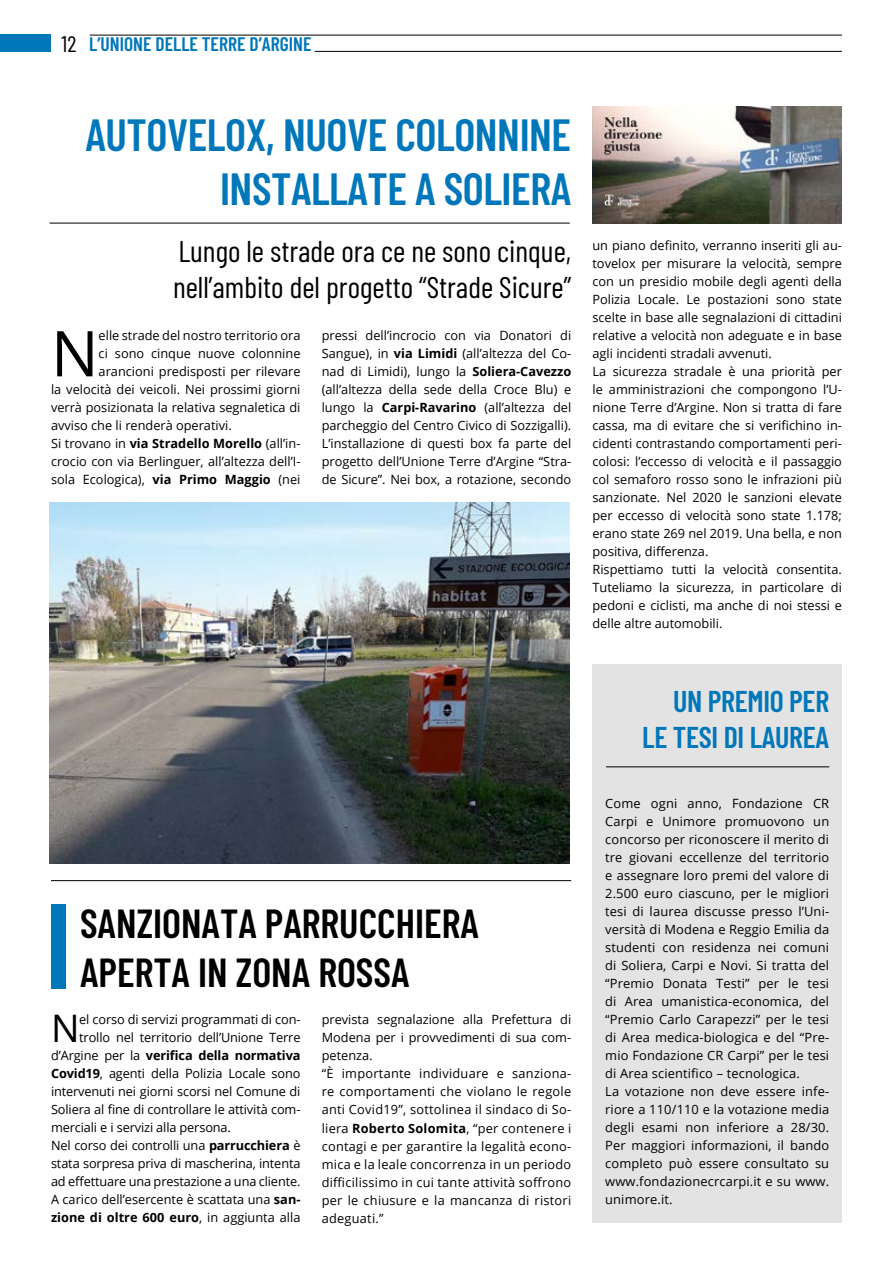
<style>
.page{position:relative;width:893px;height:1263px;background:#fff}
.page>*{position:absolute;margin:0;border:0;box-sizing:border-box;transform-origin:0 0}
.t1{font:63.15px "Open Sans";color:#000}
.t2{font:600 45px/54px "Barlow Condensed";letter-spacing:-.01em;color:#0077ba;text-align:right}
.t3{font:600 40.5px/48.6px "Barlow Condensed";color:#000}
.t4{font:37.95px "Open Sans";color:#000}
.t5{font:30px/36px "Barlow Condensed";color:#000}
.t6{font:600 30px/36px "Barlow Condensed";letter-spacing:-.01em;color:#0077ba;text-align:right}
.t7{font:600 19.5px "Barlow Condensed";color:#0077ba}
.t8{font:12.75px/18px "Open Sans";color:#000}
.t9{font:12.75px/18px "Open Sans";letter-spacing:.02em;color:#000}
.t10{font:700 12.75px "Open Sans";letter-spacing:-.01em;color:#000}
.s1{font-weight:400;font-size:22.5px;color:#000}
.s2{font-weight:700}
.s3{font-weight:400}
</style>
<div class="page">
<hr style="left:90px;top:35px;width:752px;height:1px;background:#000">
<hr style="left:315px;top:51px;width:527px;height:1px;background:#000">
<div style="left:0;top:35px;width:51px;height:17px;background:#0077ba"></div>
<img style="left:592px;top:106px;width:250px;height:117px">
<hr style="left:50px;top:223px;width:520px;height:1px;background:#000">
<hr style="left:51px;top:880px;width:520px;height:1px;background:#000">
<div style="left:51px;top:904px;width:14px;height:84px;background:#0077ba"></div>
<div style="left:592px;top:664px;width:250px;height:558px;background:#e3e3e3"></div>
<hr style="left:606px;top:766px;width:223px;height:1px;background:#000">
<img style="left:50px;top:502px;width:520px;height:361px">
<h3 class="t7" style="left:62px;top:31px;width:251px"><span class="s1">12</span> L’UNIONE DELLE TERRE D’ARGINE</h3>
<h2 class="t2" style="left:85px;top:105px;width:487px">AUTOVELOX, NUOVE COLONNINE<br>INSTALLATE A SOLIERA</h2>
<h3 class="t5" style="left:173px;top:231px;width:400px">Lungo le strade ora ce ne sono cinque, nell’ambito del progetto “Strade Sicure”</h3>
<h1 class="t1" style="left:51px;top:310px;width:49px">N</h1>
<p class="t8" style="left:99px;top:326px;width:203px">elle strade del nostro territorio ora</p>
<p class="t8" style="left:99px;top:344px;width:203px">ci sono cinque nuove colonnine</p>
<p class="t8" style="left:99px;top:362px;width:203px">arancioni predisposti per rilevare</p>
<p class="t8" style="left:51px;top:380px;width:251px">la velocità dei veicoli. Nei prossimi giorni</p>
<p class="t8" style="left:51px;top:398px;width:251px">verrà posizionata la relativa segnaletica di</p>
<p class="t8" style="left:51px;top:416px;width:182px">avviso che li renderà operativi.</p>
<p class="t8" style="left:51px;top:434px;width:251px">Si trovano in <span class="s2">via Stradello Morello</span> (all’in-</p>
<p class="t8" style="left:51px;top:452px;width:251px">crocio con via Berlinguer, all’altezza dell’I-</p>
<p class="t8" style="left:51px;top:470px;width:251px">sola Ecologica), <span class="s2">via Primo Maggio</span> (nei</p>
<p class="t8" style="left:322px;top:326px;width:251px;text-align:justify">pressi dell’incrocio con via Donatori di Sangue), in <span class="s2">via Limidi</span> (all’altezza del Co&shy;nad di Limidi), lungo la <span class="s2">Soliera-Cavezzo </span>(all’altezza della sede della Croce Blu) e lungo la <span class="s2">Carpi-Ravarino</span> (all’altezza del parcheggio del Centro Civico di Sozzigalli).<br>L’installazione di questi box fa parte del progetto dell’Unione Terre d’Argine “Stra&shy;de Sicure”. Nei box, a rotazione, secondo</p>
<p class="t8" style="left:592px;top:236px;width:251px">un piano definito, verranno inseriti gli au&shy;tovelox per misurare la velocità, sempre con un presidio mobile degli agenti della Polizia Locale. Le postazioni sono state scelte in base alle segnalazioni di cittadini relative a velocità non adeguate e in base agli incidenti stradali avvenuti.<br>La sicurezza stradale è una priorità per le amministrazioni che compongono l’U&shy;nione Terre d’Argine. Non si tratta di fare cassa, ma di evitare che si verifichino in&shy;cidenti contrastando comportamenti peri&shy;colosi: l’eccesso di velocità e il passaggio col semaforo rosso sono le infrazioni più sanzionate. Nel 2020 le sanzioni elevate per eccesso di velocità sono state 1.178; erano state 269 nel 2019. Una bella, e non positiva, differenza.<br>Rispettiamo tutti la velocità consentita.<br>Tuteliamo la sicurezza, in particolare di pedoni e ciclisti, ma anche di noi stessi e delle altre automobili.</p>
<h3 class="t3" style="left:80px;top:896px;width:400px">SANZIONATA PARRUCCHIERA<br>APERTA IN ZONA ROSSA</h3>
<h3 class="t4" style="left:51px;top:1003px;width:30px">N</h3>
<p class="t8" style="left:79px;top:1010px;width:223px">el corso di servizi programmati di con-</p>
<p class="t8" style="left:79px;top:1028px;width:223px">trollo nel territorio dell’Unione Terre</p>
<p class="t10" style="left:51px;top:1047px;width:251px"><span class="s3">d’Argine per la</span> verifica della normativa</p>
<p class="t8" style="left:51px;top:1064px;width:251px"><span class="s2">Covid19</span>, agenti della Polizia Locale sono</p>
<p class="t8" style="left:51px;top:1082px;width:251px">intervenuti nei giorni scorsi nel Comune di</p>
<p class="t8" style="left:51px;top:1100px;width:251px">Soliera al fine di controllare le attività com-</p>
<p class="t8" style="left:51px;top:1118px;width:181px">merciali e i servizi alla persona.</p>
<p class="t8" style="left:51px;top:1136px;width:251px">Nel corso dei controlli una <span class="s2">parrucchiera</span> è</p>
<p class="t8" style="left:51px;top:1154px;width:251px">stata sorpresa priva di mascherina, intenta</p>
<p class="t8" style="left:51px;top:1172px;width:251px">ad effettuare una prestazione a una cliente.</p>
<p class="t8" style="left:51px;top:1190px;width:251px">A carico dell’esercente è scattata una <span class="s2">san-</span></p>
<p class="t10" style="left:51px;top:1209px;width:251px">zione di oltre 600 euro<span class="s3">, in aggiunta alla</span></p>
<p class="t9" style="left:322px;top:1010px;width:251px">prevista segnalazione alla Prefettura di Modena per i provvedimenti di sua com&shy;petenza.<br>“È importante individuare e sanziona&shy;re comportamenti che violano le regole anti Covid19”, sottolinea il sindaco di So&shy;liera <span class="s2">Roberto Solomita</span>, “per contenere i contagi e per garantire la legalità econo&shy;mica e la leale concorrenza in un periodo difficilissimo in cui tante attività soffrono per le chiusure e la mancanza di ristori adeguati.”</p>
<h3 class="t6" style="left:642px;top:682px;width:188px">UN PREMIO PER<br>LE TESI DI LAUREA</h3>
<p class="t8" style="left:605px;top:794px;width:225px">Come ogni anno, Fondazione CR Carpi e Unimore promuovono un concorso per riconoscere il merito di tre giovani eccellenze del territorio e assegnare loro premi del valore di 2.500 euro ciascuno, per le migliori tesi di laurea discusse presso l’Uni&shy;versità di Modena e Reggio Emilia da studenti con residenza nei comuni di Soliera, Carpi e Novi. Si tratta del “Premio Donata Testi” per le tesi di Area umanistica-economica, del “Premio Carlo Carapezzi” per le tesi di Area medica-biologica e del “Pre&shy;mio Fondazione CR Carpi” per le tesi di Area scientifico – tecnologica.<br>La votazione non deve essere infe&shy;riore a 110/110 e la votazione media degli esami non inferiore a 28/30.<br>Per maggiori informazioni, il bando completo può essere consultato su www.fondazionecrcarpi.it e su www. unimore.it.</p>
</div>
